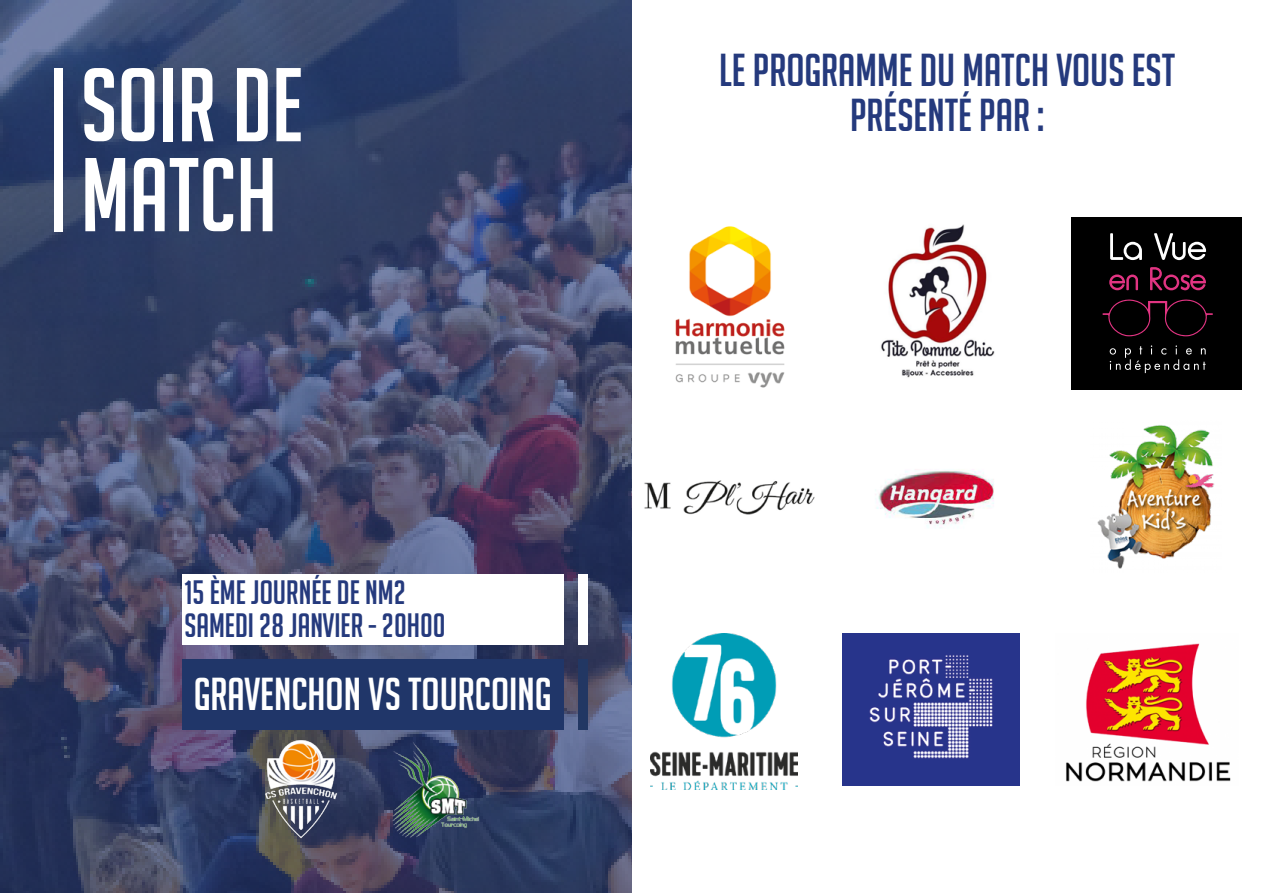
<style>
.page{position:relative;width:1263px;height:893px;background:#fff}
.page>*{position:absolute;margin:0;border:0;box-sizing:border-box;transform-origin:0 0}
.t1{font:102px/90px "Big Noodle Titling";color:#fff}
.t2{font:45px/45px "Big Noodle Titling";color:#253a7d;text-align:center}
.t3{font:45px "Big Noodle Titling";color:#fff}
.t4{font:33px/33px "Big Noodle Titling";color:#253a7d}
</style>
<div class="page">
<img style="left:0;top:0;width:631px;height:893px">
<div style="left:54px;top:68px;width:9px;height:164px;background:#fff"></div>
<div style="left:182px;top:574px;width:381px;height:70px;background:#fff"></div>
<div style="left:182px;top:659px;width:381px;height:70px;background:#203669"></div>
<div style="left:578px;top:574px;width:9px;height:70px;background:#fff"></div>
<div style="left:578px;top:659px;width:9px;height:70px;background:#223763"></div>
<img style="left:252px;top:740px;width:99px;height:99px">
<img style="left:843px;top:633px;width:177px;height:153px">
<img style="left:1066px;top:643px;width:165px;height:139px">
<img style="left:651px;top:633px;width:147px;height:156px">
<img style="left:675px;top:226px;width:110px;height:162px">
<div style="left:1071px;top:217px;width:170px;height:172px;background:#000"></div>
<svg style="left:1110px;top:233px;width:32px;height:27px"></svg>
<svg style="left:1154px;top:233px;width:52px;height:27px"></svg>
<svg style="left:1109px;top:274px;width:29px;height:16px"></svg>
<svg style="left:1150px;top:267px;width:56px;height:23px"></svg>
<svg style="left:1102px;top:299px;width:111px;height:37px"></svg>
<svg style="left:1110px;top:345px;width:96px;height:28px"></svg>
<img style="left:881px;top:224px;width:114px;height:154px">
<img style="left:644px;top:480px;width:171px;height:35px">
<img style="left:1097px;top:425px;width:118px;height:144px">
<img style="left:389px;top:740px;width:92px;height:99px">
<img style="left:875px;top:469px;width:119px;height:59px">
<h1 class="t1" style="left:81px;top:60px;width:224px">SOIR DE<br>MATCH</h1>
<p class="t4" style="left:185px;top:576px;width:262px">15 ÈME JOURNÉE DE NM2<br>SAMEDI 28 JANVIER - 20H00</p>
<h2 class="t3" style="left:194px;top:670px;width:359px">GRAVENCHON VS TOURCOING</h2>
<h2 class="t2" style="left:719px;top:48px;width:458px">LE PROGRAMME DU MATCH VOUS EST<br>PRÉSENTÉ PAR :</h2>
</div>
